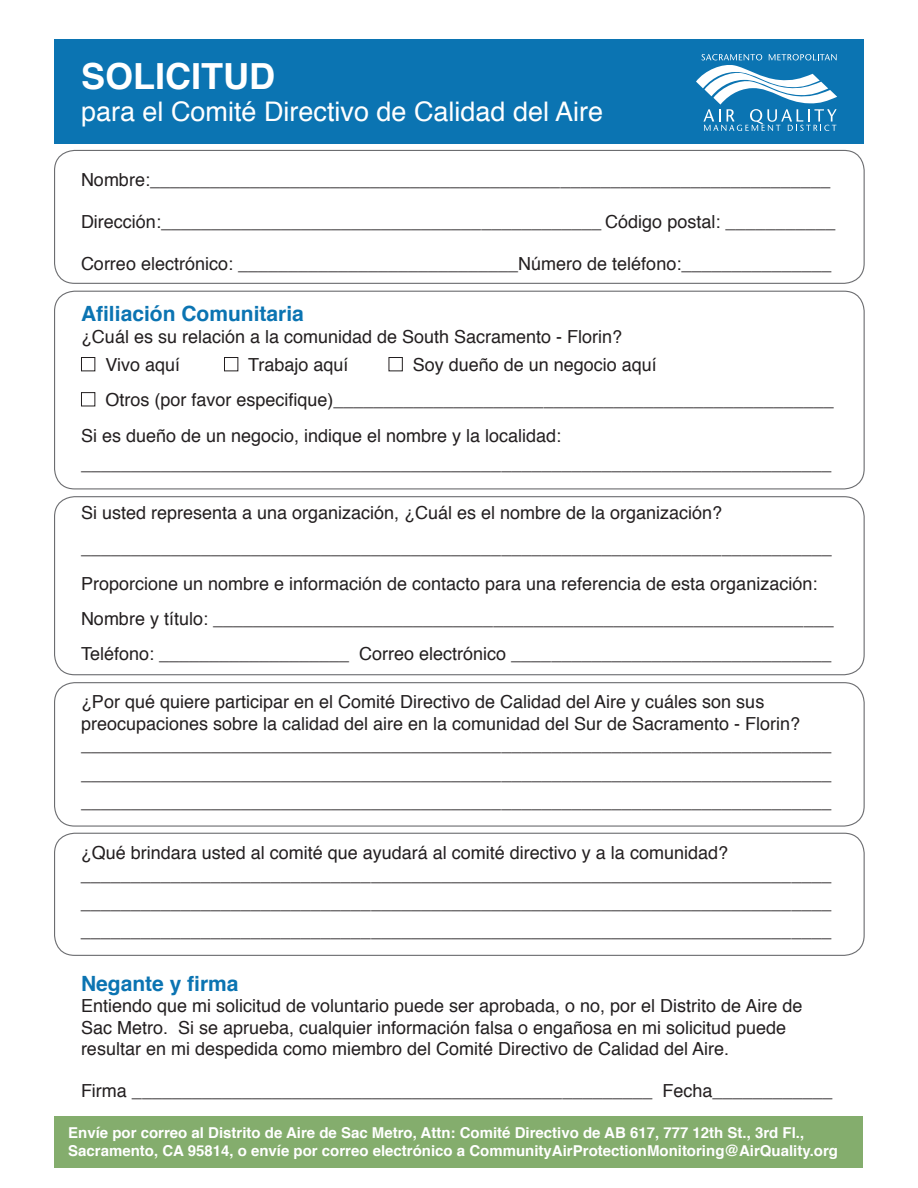
<style>
.page{position:relative;width:918px;height:1188px;background:#fff}
.page>*{position:absolute;margin:0;border:0;box-sizing:border-box;transform-origin:0 0}
.t1{font:700 36px "Helvetica";color:#fff}
.t2{font:27px "Helvetica";color:#fff}
.t3{font:700 21px "Helvetica";color:#0b74b2}
.t4{font:18px/21.6px "Helvetica";color:#231f20}
.t5{font:700 15px/18px "Helvetica";color:#fff}
</style>
<div class="page">
<div style="left:54px;top:682px;width:811px;height:145px;border:1px solid #6c6d70;border-radius:20px"></div>
<div style="left:54px;top:833px;width:811px;height:123px;border:1px solid #6c6d70;border-radius:20px"></div>
<div style="left:54px;top:150px;width:811px;height:134px;border:1px solid #6c6d70;border-radius:20px"></div>
<div style="left:54px;top:39px;width:810px;height:105px;background:#0b74b2"></div>
<div style="left:54px;top:291px;width:811px;height:198px;border:1px solid #6c6d70;border-radius:20px"></div>
<div style="left:81px;top:357px;width:14px;height:14px;border:1px solid #231f20"></div>
<div style="left:224px;top:357px;width:14px;height:14px;border:1px solid #231f20"></div>
<div style="left:388px;top:357px;width:15px;height:14px;border:1px solid #231f20"></div>
<div style="left:81px;top:392px;width:14px;height:14px;border:1px solid #231f20"></div>
<svg style="left:696px;top:54px;width:141px;height:77px"></svg>
<div style="left:54px;top:496px;width:811px;height:179px;border:1px solid #6c6d70;border-radius:20px"></div>
<div style="left:55px;top:1116px;width:808px;height:51px;background:#84ad6d"></div>
<p class="t1" style="left:81px;top:47px;width:196px">SOLICITUD</p>
<p class="t2" style="left:81px;top:91px;width:524px">para el Comité Directivo de Calidad del Aire</p>
<p class="t4" style="left:81px;top:170px;width:751px">Nombre:____________________________________________________________________</p>
<p class="t4" style="left:81px;top:211px;width:756px">Dirección:____________________________________________ Código postal: ___________</p>
<p class="t4" style="left:81px;top:253px;width:752px">Correo electrónico: ____________________________Número de teléfono:_______________</p>
<p class="t3" style="left:81px;top:297px;width:224px">Afiliación Comunitaria</p>
<p class="t4" style="left:81px;top:326px;width:543px">¿Cuál es su relación a la comunidad de South Sacramento - Florin?</p>
<p class="t4" style="left:105px;top:355px;width:76px">Vivo aquí</p>
<p class="t4" style="left:248px;top:355px;width:102px">Trabajo aquí</p>
<p class="t4" style="left:413px;top:355px;width:246px">Soy dueño de un negocio aquí</p>
<p class="t4" style="left:105px;top:390px;width:730px">Otros (por favor especifique)__________________________________________________</p>
<p class="t4" style="left:81px;top:425px;width:482px">Si es dueño de un negocio, indique el nombre y la localidad:</p>
<p class="t4" style="left:81px;top:453px;width:752px">___________________________________________________________________________</p>
<p class="t4" style="left:81px;top:503px;width:643px">Si usted representa a una organización, ¿Cuál es el nombre de la organización?</p>
<p class="t4" style="left:81px;top:538px;width:752px">_______________________________________________--_________________--___________</p>
<p class="t4" style="left:81px;top:573px;width:738px">Proporcione un nombre e información de contacto para una referencia de esta organización:</p>
<p class="t4" style="left:81px;top:608px;width:754px">Nombre y título: ______________________________________________________________</p>
<p class="t4" style="left:81px;top:643px;width:752px">Teléfono: ___________________ Correo electrónico ________________________________</p>
<p class="t4" style="left:81px;top:692px;width:721px">¿Por qué quiere participar en el Comité Directivo de Calidad del Aire y cuáles son sus preocupaciones sobre la calidad del aire en la comunidad del Sur de Sacramento - Florin?</p>
<p class="t4" style="left:81px;top:735px;width:752px">___________________________________________________________________________</p>
<p class="t4" style="left:81px;top:763px;width:752px">___________________________________________________________________________</p>
<p class="t4" style="left:81px;top:792px;width:752px">___________________________________________________________________________</p>
<p class="t4" style="left:81px;top:843px;width:649px">¿Qué brindara usted al comité que ayudará al comité directivo y a la comunidad?</p>
<p class="t4" style="left:81px;top:864px;width:752px">___________________________________________________________________________</p>
<p class="t4" style="left:81px;top:893px;width:752px">___________________________________________________________________________</p>
<p class="t4" style="left:81px;top:921px;width:752px">___________________________________________________________________________</p>
<p class="t3" style="left:81px;top:966px;width:159px">Negante y firma</p>
<p class="t4" style="left:81px;top:996px;width:723px">Entiendo que mi solicitud de voluntario puede ser aprobada, o no, por el Distrito de Aire de<br>Sac Metro. Si se aprueba, cualquier información falsa o engañosa en mi solicitud puede resultar en mi despedida como miembro del Comité Directivo de Calidad del Aire.</p>
<p class="t4" style="left:81px;top:1081px;width:753px">Firma ____________________________________________________ Fecha____________</p>
<p class="t5" style="left:68px;top:1123px;width:771px">Envíe por correo al Distrito de Aire de Sac Metro, Attn: Comité Directivo de AB 617, 777 12th St., 3rd Fl.,<br>Sacramento, CA 95814, o envíe por correo electrónico a CommunityAirProtectionMonitoring@AirQuality.org</p>
</div>
